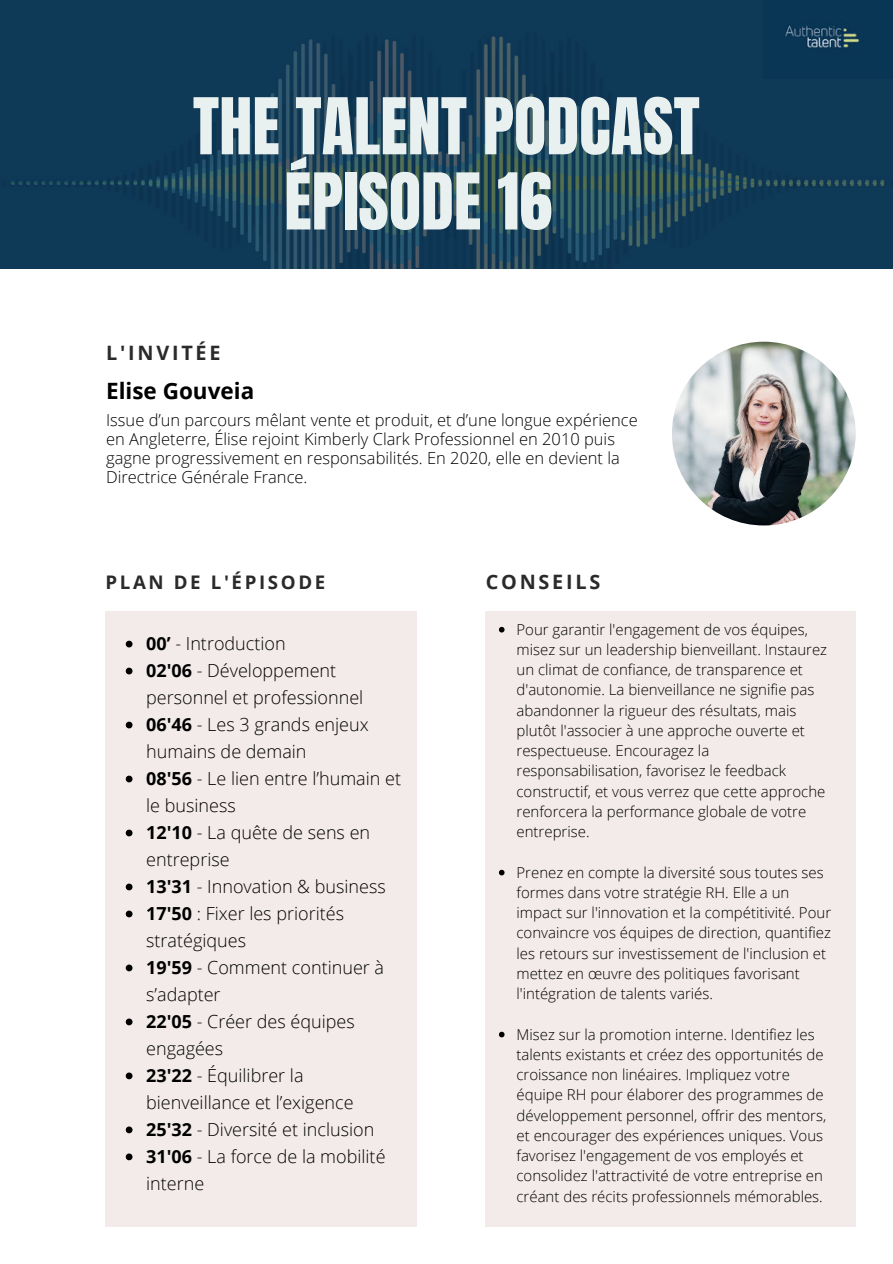
<style>
.page{position:relative;width:893px;height:1264px;background:#fff}
.page>*{position:absolute;margin:0;border:0;box-sizing:border-box;transform-origin:0 0}
.t1{font:66.45px "Anton";color:#e9f1f0}
.t2{font:700 22.5px "Open Sans";color:#000}
.t3{font:700 19.8px "Open Sans";letter-spacing:.14em;color:#2a2a2a}
.t4{font:700 18.75px "Open Sans";letter-spacing:.14em;color:#2a2a2a}
.t5{font:300 18px/27px "Open Sans";color:#000}
.t6{font:300 16.5px/19px "Open Sans";color:#000}
.t7{font:300 15px/20.2px "Open Sans";color:#000}
.s1{font-weight:700}
</style>
<div class="page">
<svg style="left:0;top:0;width:892px;height:268px;background:#153e58"></svg>
<img style="left:763px;top:0;width:129px;height:79px">
<img style="left:672px;top:342px;width:183px;height:183px;border-radius:50%">
<div style="left:105px;top:611px;width:311px;height:615px;background:#f2ebe9"></div>
<div style="left:485px;top:611px;width:370px;height:615px;background:#f2ebe9"></div>
<svg style="left:126px;top:640px;width:6px;height:7px"></svg>
<svg style="left:126px;top:667px;width:6px;height:7px"></svg>
<svg style="left:126px;top:721px;width:6px;height:7px"></svg>
<svg style="left:126px;top:775px;width:6px;height:7px"></svg>
<svg style="left:126px;top:829px;width:6px;height:7px"></svg>
<svg style="left:126px;top:883px;width:6px;height:7px"></svg>
<svg style="left:126px;top:910px;width:6px;height:7px"></svg>
<svg style="left:126px;top:964px;width:6px;height:7px"></svg>
<svg style="left:126px;top:1018px;width:6px;height:7px"></svg>
<svg style="left:126px;top:1072px;width:6px;height:7px"></svg>
<svg style="left:126px;top:1126px;width:6px;height:7px"></svg>
<svg style="left:126px;top:1153px;width:6px;height:7px"></svg>
<svg style="left:499px;top:627px;width:5px;height:5px"></svg>
<svg style="left:499px;top:869px;width:5px;height:6px"></svg>
<svg style="left:499px;top:1031px;width:5px;height:6px"></svg>
<h1 class="t1" style="left:193px;top:92px;width:508px">THE TALENT PODCAST</h1>
<h1 class="t1" style="left:284px;top:168px;width:269px">ÉPISODE 16</h1>
<h3 class="t3" style="left:106px;top:338px;width:116px">L'INVITÉE</h3>
<h2 class="t2" style="left:106px;top:375px;width:150px">Elise Gouveia</h2>
<p class="t6" style="left:106px;top:410px;width:533px">Issue d’un parcours mêlant vente et produit, et d’une longue expérience en Angleterre, Élise rejoint Kimberly Clark Professionnel en 2010 puis gagne progressivement en responsabilités. En 2020, elle en devient la Directrice Générale France.</p>
<p class="t4" style="left:105px;top:569px;width:221px">PLAN DE L'ÉPISODE</p>
<h3 class="t3" style="left:485px;top:568px;width:116px">CONSEILS</h3>
<p class="t5" style="left:146px;top:629px;width:256px"><span class="s1">00’</span> - Introduction<br><span class="s1">02'06</span> - Développement personnel et professionnel<br><span class="s1">06'46</span> - Les 3 grands enjeux humains de demain<br><span class="s1">08'56</span> - Le lien entre l’humain et le business<br><span class="s1">12'10</span> - La quête de sens en entreprise<br><span class="s1">13'31</span> - Innovation &amp; business<br><span class="s1">17'50</span> : Fixer les priorités stratégiques<br><span class="s1">19'59</span> - Comment continuer à s’adapter<br><span class="s1">22'05</span> - Créer des équipes engagées<br><span class="s1">23'22</span> - Équilibrer la bienveillance et l’exigence<br><span class="s1">25'32</span> - Diversité et inclusion<br><span class="s1">31'06</span> - La force de la mobilité interne</p>
<p class="t7" style="left:516px;top:618px;width:312px">Pour garantir l'engagement de vos équipes, misez sur un leadership bienveillant. Instaurez un climat de confiance, de transparence et d'autonomie. La bienveillance ne signifie pas abandonner la rigueur des résultats, mais plutôt l'associer à une approche ouverte et respectueuse. Encouragez la responsabilisation, favorisez le feedback constructif, et vous verrez que cette approche renforcera la performance globale de votre entreprise.</p>
<p class="t7" style="left:516px;top:861px;width:316px">Prenez en compte la diversité sous toutes ses formes dans votre stratégie RH. Elle a un impact sur l'innovation et la compétitivité. Pour convaincre vos équipes de direction, quantifiez les retours sur investissement de l'inclusion et mettez en œuvre des politiques favorisant l'intégration de talents variés.</p>
<p class="t7" style="left:516px;top:1023px;width:311px">Misez sur la promotion interne. Identifiez les talents existants et créez des opportunités de croissance non linéaires. Impliquez votre équipe RH pour élaborer des programmes de développement personnel, offrir des mentors, et encourager des expériences uniques. Vous favorisez l'engagement de vos employés et consolidez l'attractivité de votre entreprise en créant des récits professionnels mémorables.</p>
</div>
